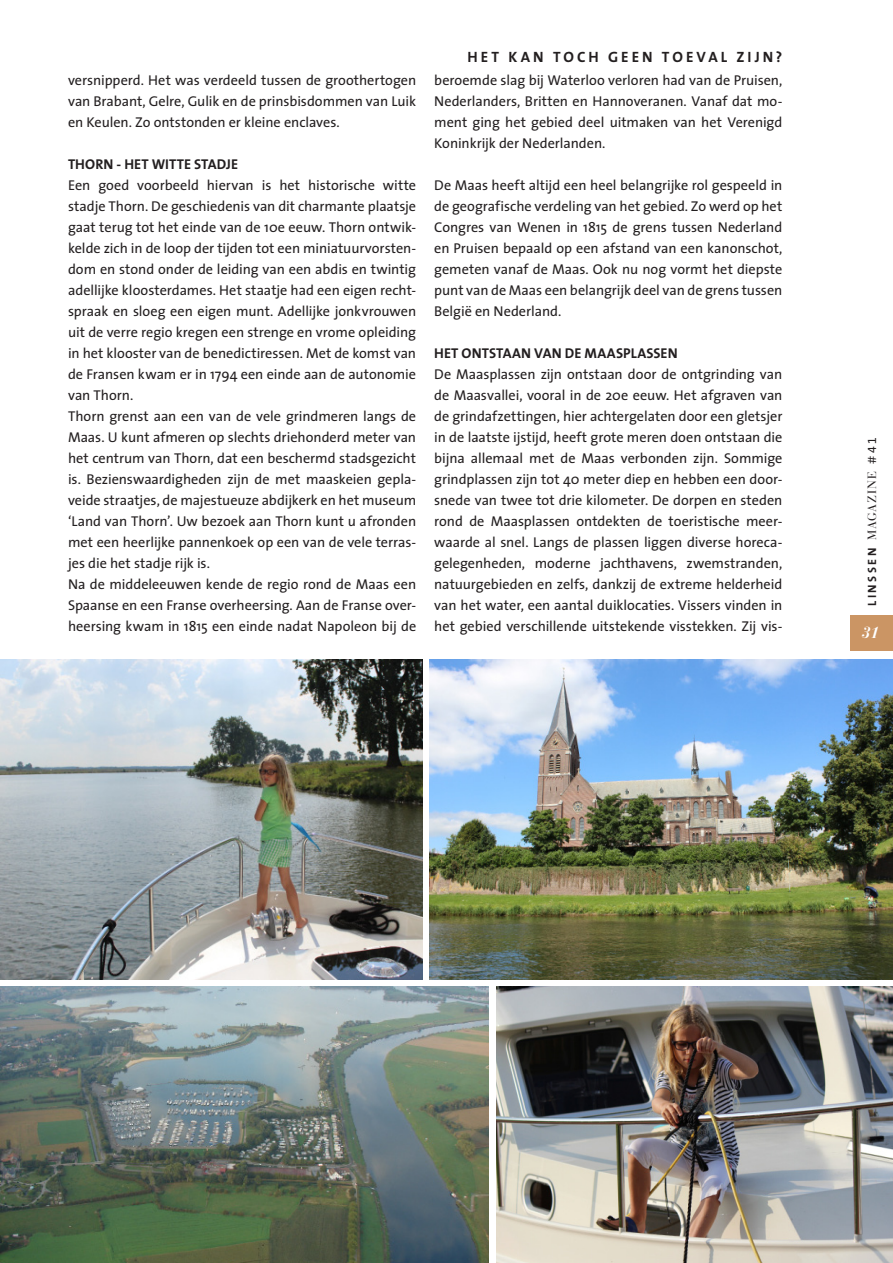
<style>
.page{position:relative;width:893px;height:1263px;background:#fff}
.page>*{position:absolute;margin:0;border:0;box-sizing:border-box;transform-origin:0 0}
.t1{font:italic 700 16.05px "Bauer Bodoni";color:#fff}
.t2{font:700 15px "The Sans";letter-spacing:.205em;color:#231f20}
.SP_plattetekst{font:14.25px/21px "The Sans";letter-spacing:-.005em;color:#231f20;text-align:justify}
.SP_plattetekst-2{font:700 14.25px "The Sans";letter-spacing:.005em;color:#231f20}
.t3{font:12px "Bauer Bodoni";letter-spacing:.085em;color:#231f20}
.s1{font-family:"The Sans";font-weight:700}
.s2{font-family:"The Sans"}
.s3{font-family:"The Sans Expert"}
</style>
<div class="page">
<img style="left:0;top:659px;width:423px;height:320px">
<img style="left:496px;top:986px;width:397px;height:277px">
<img style="left:430px;top:659px;width:463px;height:320px">
<img style="left:0;top:986px;width:488px;height:277px">
<div style="left:850px;top:615px;width:43px;height:36px;background:#cb9564"></div>
<p class="SP_plattetekst" style="left:68px;top:69px;width:350px">versnipperd. Het was verdeeld tussen de groothertogen van Brabant, Gelre, Gulik en de prinsbisdommen van Luik en Keulen. Zo ontstonden er kleine enclaves.</p>
<p class="SP_plattetekst-2" style="left:68px;top:152px;width:171px">THORN - HET WITTE STADJE</p>
<p class="SP_plattetekst" style="left:68px;top:174px;width:350px">Een goed voorbeeld hiervan is het historische witte stadje Thorn. De geschiedenis van dit charmante plaatsje gaat terug tot het einde van de 10e eeuw. Thorn ontwik&shy;kelde zich in de loop der tijden tot een miniatuurvorsten&shy;dom en stond onder de leiding van een abdis en twintig adellijke kloosterdames. Het staatje had een eigen recht&shy;spraak en sloeg een eigen munt. Adellijke jonkvrouwen uit de verre regio kregen een strenge en vrome opleiding in het klooster van de benedictiressen. Met de komst van de Fransen kwam er in 1794 een einde aan de autonomie van Thorn.</p>
<p class="SP_plattetekst" style="left:68px;top:405px;width:350px">Thorn grenst aan een van de vele grindmeren langs de Maas. U kunt afmeren op slechts driehonderd meter van het centrum van Thorn, dat een beschermd stadsgezicht is. Bezienswaardigheden zijn de met maaskeien gepla&shy;veide straatjes, de majestueuze abdijkerk en het museum ‘Land van Thorn’. Uw bezoek aan Thorn kunt u afronden met een heerlijke pannenkoek op een van de vele terras&shy;jes die het stadje rijk is.</p>
<p class="SP_plattetekst" style="left:68px;top:573px;width:350px">Na de middeleeuwen kende de regio rond de Maas een Spaanse en een Franse overheersing. Aan de Franse over&shy;heersing kwam in 1815 een einde nadat Napoleon bij de</p>
<p class="t2" style="left:468px;top:44px;width:316px">HET KAN TOCH GEEN TOEVAL ZIJN?</p>
<p class="SP_plattetekst" style="left:434px;top:69px;width:350px">beroemde slag bij Waterloo verloren had van de Pruisen, Nederlanders, Britten en Hannoveranen. Vanaf dat mo&shy;ment ging het gebied deel uitmaken van het Verenigd Koninkrijk der Nederlanden.</p>
<p class="SP_plattetekst" style="left:434px;top:174px;width:350px">De Maas heeft altijd een heel belangrijke rol gespeeld in de geografische verdeling van het gebied. Zo werd op het Congres van Wenen in 1815 de grens tussen Nederland en Pruisen bepaald op een afstand van een kanonschot, gemeten vanaf de Maas. Ook nu nog vormt het diepste punt van de Maas een belangrijk deel van de grens tussen België en Nederland.</p>
<p class="SP_plattetekst-2" style="left:434px;top:341px;width:245px">HET ONTSTAAN VAN DE MAASPLASSEN</p>
<p class="SP_plattetekst" style="left:434px;top:363px;width:350px">De Maasplassen zijn ontstaan door de ontgrinding van de Maasvallei, vooral in de 20e eeuw. Het afgraven van de grindafzettingen, hier achtergelaten door een gletsjer in de laatste ijstijd, heeft grote meren doen ontstaan die bijna allemaal met de Maas verbonden zijn. Sommige grindplassen zijn tot 40 meter diep en hebben een door&shy;snede van twee tot drie kilometer. De dorpen en steden rond de Maasplassen ontdekten de toeristische meer&shy;waarde al snel. Langs de plassen liggen diverse horeca&shy;gelegenheden, moderne jachthavens, zwemstranden, natuurgebieden en zelfs, dankzij de extreme helderheid van het water, een aantal duiklocaties. Vissers vinden in het gebied verschillende uitstekende visstekken. Zij vis-</p>
<p class="t3" style="left:865px;top:606px;width:170px;rotate:-90deg"><span class="s1">LINSSEN</span> MAGAZINE <span class="s2">#</span><span class="s3">41</span></p>
<p class="t1" style="left:862px;top:622px;width:19px">31</p>
</div>
